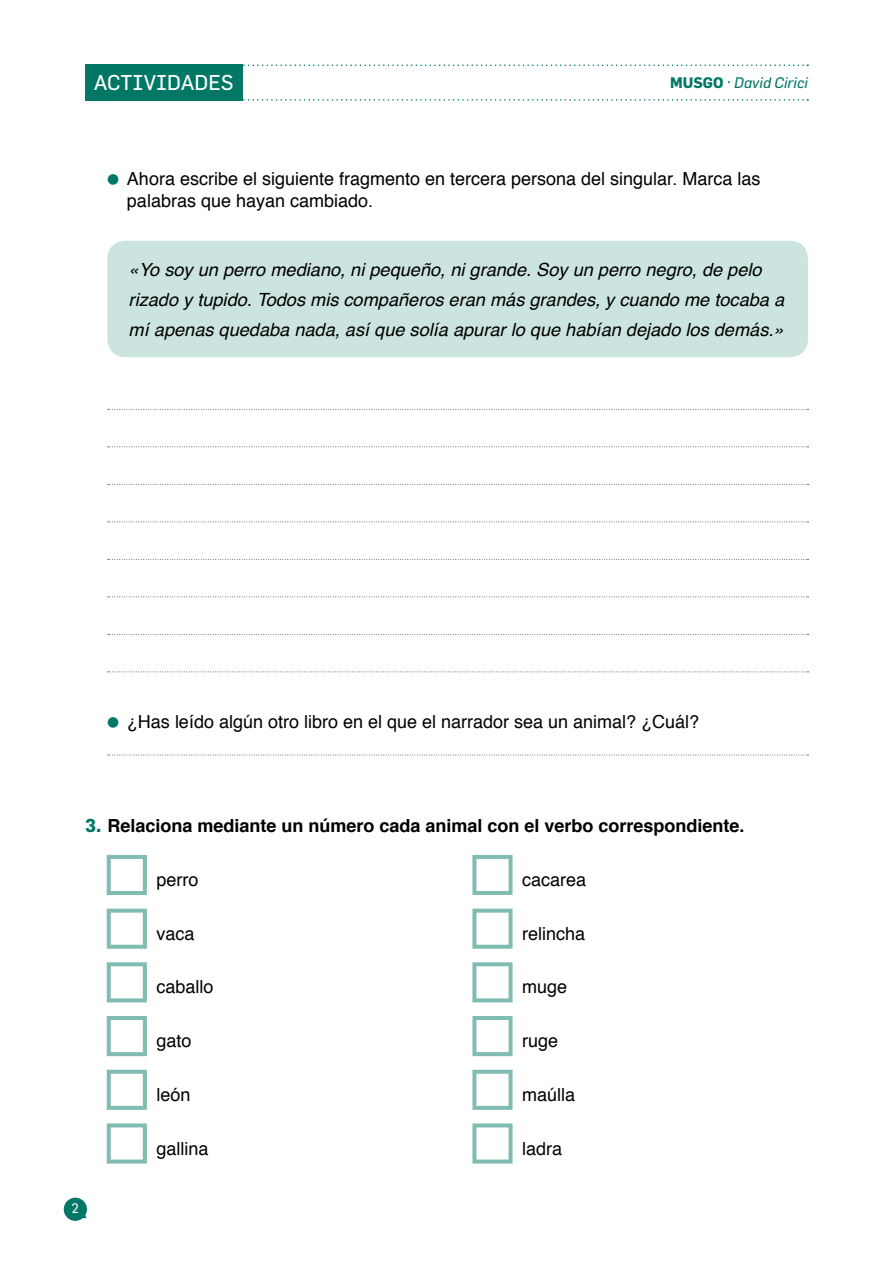
<style>
.page{position:relative;width:893px;height:1263px;background:#fff}
.page>*{position:absolute;margin:0;border:0;box-sizing:border-box;transform-origin:0 0}
.t1{font:21px "Flama";color:#fff}
.t2{font:italic 18.15px/30px "Helvetica";color:#000}
.t3{font:18px/21.6px "Helvetica";color:#000}
.t4{font:700 18px "Helvetica";color:#000}
.t5{font:italic 15px "Flama";color:#007865}
.t6{font:13.5px "Flama";color:#fff}
.s1{font-weight:700;font-style:normal}
.s2{font-style:normal}
.s3{font-family:"Flama";font-size:18.3px;color:#007865}
.s4{color:#80bcb2}
</style>
<div class="page">
<svg style="left:64px;top:1198px;width:23px;height:23px"></svg>
<svg style="left:242px;top:99px;width:566px;height:2px"></svg>
<svg style="left:242px;top:65px;width:566px;height:1px"></svg>
<div style="left:85px;top:65px;width:157px;height:36px;background:#007865"></div>
<div style="left:107px;top:241px;width:701px;height:116px;background:#cce4e0;border-radius:18px"></div>
<svg style="left:108px;top:409px;width:700px;height:1px"></svg>
<svg style="left:108px;top:446px;width:700px;height:1px"></svg>
<svg style="left:108px;top:484px;width:700px;height:1px"></svg>
<svg style="left:108px;top:521px;width:700px;height:1px"></svg>
<svg style="left:108px;top:559px;width:700px;height:1px"></svg>
<svg style="left:108px;top:596px;width:700px;height:1px"></svg>
<svg style="left:108px;top:634px;width:700px;height:1px"></svg>
<svg style="left:108px;top:671px;width:700px;height:1px"></svg>
<svg style="left:108px;top:755px;width:700px;height:1px"></svg>
<p class="t1" style="left:94px;top:70px;width:141px">ACTIVIDADES</p>
<p class="t5" style="left:670px;top:73px;width:139px"><span class="s1">MUSGO</span> <span class="s2">·</span> David Cirici</p>
<p class="t3" style="left:127px;top:168px;width:635px">Ahora escribe el siguiente fragmento en tercera persona del singular. Marca las palabras que hayan cambiado.</p>
<p class="t2" style="left:129px;top:255px;width:657px">«Yo soy un perro mediano, ni pequeño, ni grande. Soy un perro negro, de pelo rizado y tupido. Todos mis compañeros eran más grandes, y cuando me tocaba a mí apenas quedaba nada, así que solía apurar lo que habían dejado los demás.»</p>
<p class="t3" style="left:127px;top:711px;width:574px">¿Has leído algún otro libro en el que el narrador sea un animal? ¿Cuál?</p>
<p class="t4" style="left:85px;top:812px;width:661px"><span class="s3">3.</span> Relaciona mediante un número cada animal con el verbo correspondiente.</p>
<p class="t3" style="left:102px;top:869px;width:98px"><span class="s4">◻</span> perro</p>
<p class="t3" style="left:468px;top:869px;width:120px"><span class="s4">◻</span> cacarea</p>
<p class="t3" style="left:102px;top:923px;width:94px"><span class="s4">◻</span> vaca</p>
<p class="t3" style="left:468px;top:923px;width:119px"><span class="s4">◻</span> relincha</p>
<p class="t3" style="left:102px;top:977px;width:113px"><span class="s4">◻</span> caballo</p>
<p class="t3" style="left:468px;top:977px;width:101px"><span class="s4">◻</span> muge</p>
<p class="t3" style="left:102px;top:1030px;width:91px"><span class="s4">◻</span> gato</p>
<p class="t3" style="left:468px;top:1030px;width:92px"><span class="s4">◻</span> ruge</p>
<p class="t3" style="left:102px;top:1084px;width:90px"><span class="s4">◻</span> león</p>
<p class="t3" style="left:468px;top:1084px;width:109px"><span class="s4">◻</span> maúlla</p>
<p class="t3" style="left:102px;top:1138px;width:108px"><span class="s4">◻</span> gallina</p>
<p class="t3" style="left:468px;top:1138px;width:96px"><span class="s4">◻</span> ladra</p>
<p class="t6" style="left:72px;top:1200px;width:9px">2</p>
</div>
